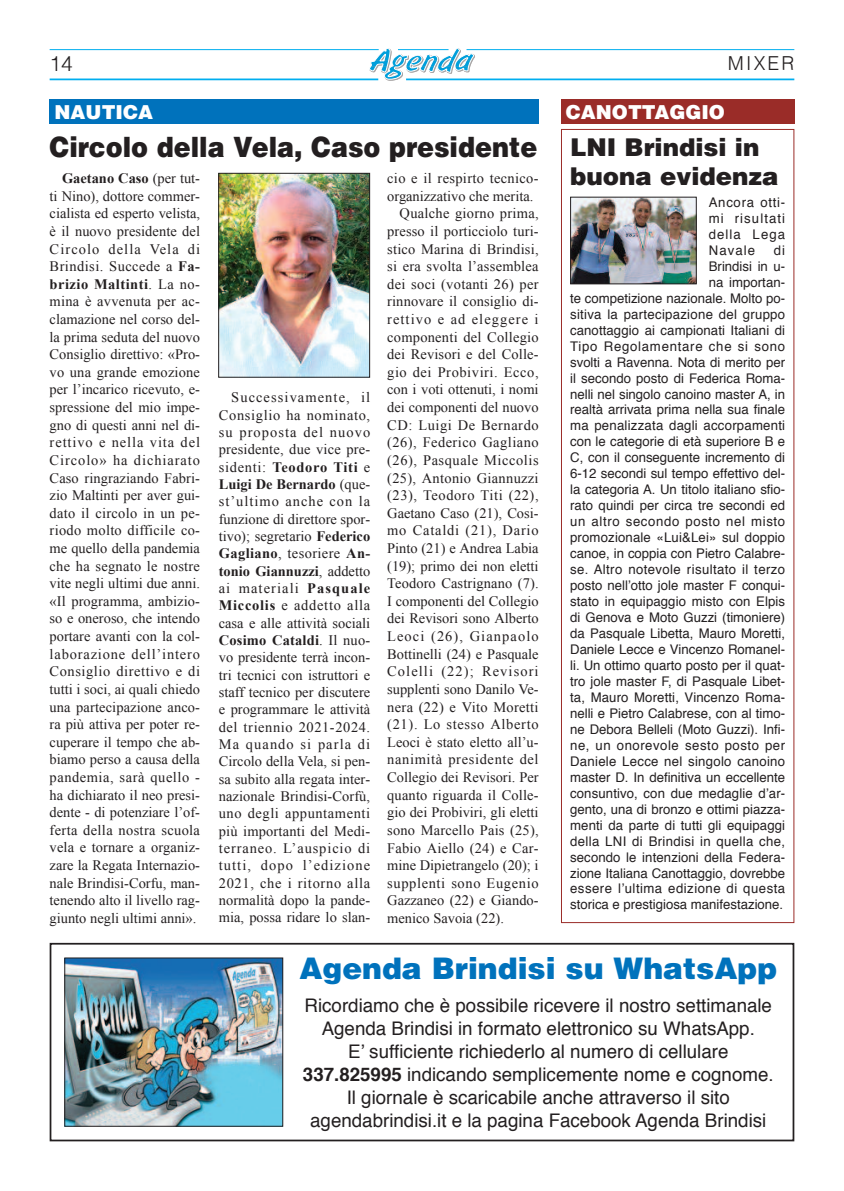
<style>
.page{position:relative;width:844px;height:1191px;background:#fff}
.page>*{position:absolute;margin:0;border:0;box-sizing:border-box;transform-origin:0 0}
.t1{font:900 29.75px "Helvetica";color:#0072bc}
.t2{font:900 28px "Helvetica";color:#231f20;scale:.91 1}
.t3{font:900 24.5px/29.4px "Helvetica";color:#231f20}
.t4{font:300 21px "Helvetica";color:#231f20}
.t5{font:900 19.25px "Helvetica";color:#fff}
.t6{font:300 19.25px "Helvetica";letter-spacing:.11em;color:#231f20}
.t7{font:18.72px/22.8px "Helvetica";color:#231f20;text-align:center}
.t8{font:14.35px/17.7px "Times New Roman";letter-spacing:.01em;color:#231f20;text-align:justify}
.t9{font:14.35px "Times New Roman";letter-spacing:.04em;color:#231f20}
.t10{font:14.35px "Times New Roman";letter-spacing:.045em;color:#231f20}
.t11{font:14.35px "Times New Roman";letter-spacing:.075em;color:#231f20}
.t12{font:14.35px "Times New Roman";letter-spacing:.03em;color:#231f20}
.t13{font:14.35px "Times New Roman";letter-spacing:.055em;color:#231f20}
.t14{font:14.35px "Times New Roman";letter-spacing:.035em;color:#231f20}
.t15{font:13.3px/15.9px "Helvetica";color:#231f20;text-align:justify}
.s1{font-weight:700}
</style>
<div class="page">
<hr style="left:406px;top:78px;width:388px;height:2px;background:#00aeef">
<hr style="left:50px;top:78px;width:328px;height:2px;background:#00aeef">
<hr style="left:466px;top:49px;width:328px;height:1px;background:#00aeef">
<hr style="left:50px;top:49px;width:328px;height:1px;background:#00aeef">
<svg style="left:369px;top:48px;width:106px;height:33px"></svg>
<div style="left:561px;top:99px;width:233px;height:25px;background:#9a2c28"></div>
<div style="left:561px;top:129px;width:233px;height:794px;border:1px solid #9a2c28"></div>
<img style="left:572px;top:199px;width:122px;height:83px">
<div style="left:570px;top:197px;width:126px;height:87px;border:1px solid #231f20"></div>
<div style="left:50px;top:99px;width:488px;height:25px;background:#0072bc"></div>
<img style="left:220px;top:175px;width:148px;height:200px">
<div style="left:218px;top:173px;width:152px;height:204px;border:1px solid #231f20"></div>
<div style="left:50px;top:943px;width:744px;height:198px;border:2px solid #231f20"></div>
<img style="left:66px;top:959px;width:215px;height:165px">
<div style="left:64px;top:957px;width:219px;height:169px;border:1px solid #231f20"></div>
<h3 class="t4" style="left:50px;top:55px;width:25px">14</h3>
<h3 class="t6" style="left:727px;top:56px;width:68px">MIXER</h3>
<h3 class="t5" style="left:566px;top:101px;width:160px">CANOTTAGGIO</h3>
<h3 class="t3" style="left:570px;top:133px;width:210px">LNI Brindisi in buona evidenza</h3>
<p class="t15" style="left:708px;top:195px;width:78px">Ancora otti&shy;mi risultati della Lega Navale</p>
<h3 class="t5" style="left:55px;top:105px;width:100px">NAUTICA</h3>
<h2 class="t2" style="left:50px;top:131px;width:537px">Circolo della Vela, Caso presidente</h2>
<p class="t8" style="left:50px;top:169px;width:152px;text-indent:12px"><span class="s1">Gaetano Caso</span> (per tut&shy;ti Nino), dottore commer&shy;cialista ed esperto velista, è il nuovo presidente del Circolo della Vela di Brindisi. Succede a <span class="s1">Fa&shy;brizio Maltinti</span>. La no&shy;mina è avvenuta per ac&shy;clamazione nel corso del&shy;la prima seduta del nuovo Consiglio direttivo: «Pro&shy;vo una grande emozione per l’incarico ricevuto, e&shy;spressione del mio impe&shy;gno di questi anni nel di&shy;rettivo e nella vita del Circolo» ha dichiarato Caso ringraziando Fabri&shy;zio Maltinti per aver gui&shy;dato il circolo in un pe&shy;riodo molto difficile co&shy;me quello della pandemia che ha segnato le nostre vite negli ultimi due anni. «Il programma, ambizio&shy;so e oneroso, che intendo portare avanti con la col&shy;laborazione dell’intero Consiglio direttivo e di tutti i soci, ai quali chiedo una partecipazione anco&shy;ra più attiva per poter re&shy;cuperare il tempo che ab&shy;biamo perso a causa della pandemia, sarà quello - ha dichiarato il neo presi&shy;dente - di potenziare l’of&shy;ferta della nostra scuola vela e tornare a organiz&shy;zare la Regata Internazio&shy;nale Brindisi-Corfu, man&shy;tenendo alto il livello rag&shy;giunto negli ultimi anni».</p>
<p class="t8" style="left:387px;top:169px;width:153px">cio e il respirto tecnico-</p>
<p class="t8" style="left:387px;top:187px;width:148px">organizzativo che merita.</p>
<p class="t8" style="left:399px;top:205px;width:140px">Qualche giorno prima,</p>
<p class="t8" style="left:387px;top:222px;width:153px">presso il porticciolo turi-</p>
<p class="t8" style="left:387px;top:240px;width:153px">stico Marina di Brindisi,</p>
<p class="t8" style="left:387px;top:257px;width:153px">si era svolta l’assemblea</p>
<p class="t8" style="left:387px;top:275px;width:153px">dei soci (votanti 26) per</p>
<p class="t8" style="left:387px;top:293px;width:153px">rinnovare il consiglio di-</p>
<p class="t11" style="left:387px;top:311px;width:153px">rettivo e ad eleggere i</p>
<p class="t8" style="left:387px;top:328px;width:153px">componenti del Collegio</p>
<p class="t8" style="left:387px;top:345px;width:153px">dei Revisori e del Colle-</p>
<p class="t9" style="left:387px;top:364px;width:153px">gio dei Probiviri. Ecco,</p>
<p class="t8" style="left:387px;top:381px;width:153px">con i voti ottenuti, i nomi</p>
<p class="t8" style="left:387px;top:398px;width:153px">dei componenti del nuovo</p>
<p class="t14" style="left:387px;top:417px;width:153px">CD: Luigi De Bernardo</p>
<p class="t12" style="left:387px;top:434px;width:153px">(26), Federico Gagliano</p>
<p class="t9" style="left:387px;top:452px;width:153px">(26), Pasquale Miccolis</p>
<p class="t8" style="left:387px;top:469px;width:153px">(25), Antonio Giannuzzi</p>
<p class="t9" style="left:387px;top:487px;width:153px">(23), Teodoro Titi (22),</p>
<p class="t8" style="left:387px;top:504px;width:153px">Gaetano Caso (21), Cosi-</p>
<p class="t13" style="left:387px;top:522px;width:153px">mo Cataldi (21), Dario</p>
<p class="t8" style="left:387px;top:539px;width:153px">Pinto (21) e Andrea Labia</p>
<p class="t8" style="left:387px;top:557px;width:153px">(19); primo dei non eletti</p>
<p class="t8" style="left:387px;top:574px;width:153px">Teodoro Castrignano (7).</p>
<p class="t8" style="left:387px;top:592px;width:153px">I componenti del Collegio</p>
<p class="t8" style="left:387px;top:610px;width:153px">dei Revisori sono Alberto</p>
<p class="t11" style="left:387px;top:628px;width:153px">Leoci (26), Gianpaolo</p>
<p class="t8" style="left:387px;top:645px;width:153px">Bottinelli (24) e Pasquale</p>
<p class="t11" style="left:387px;top:663px;width:153px">Colelli (22); Revisori</p>
<p class="t8" style="left:387px;top:680px;width:153px">supplenti sono Danilo Ve-</p>
<p class="t8" style="left:387px;top:698px;width:153px">nera (22) e Vito Moretti</p>
<p class="t10" style="left:387px;top:716px;width:153px">(21). Lo stesso Alberto</p>
<p class="t8" style="left:387px;top:733px;width:153px">Leoci è stato eletto all’u-</p>
<p class="t10" style="left:387px;top:751px;width:153px">nanimità presidente del</p>
<p class="t8" style="left:387px;top:768px;width:153px">Collegio dei Revisori. Per</p>
<p class="t8" style="left:387px;top:786px;width:153px">quanto riguarda il Colle-</p>
<p class="t8" style="left:387px;top:803px;width:153px">gio dei Probiviri, gli eletti</p>
<p class="t8" style="left:387px;top:821px;width:153px">sono Marcello Pais (25),</p>
<p class="t8" style="left:387px;top:839px;width:153px">Fabio Aiello (24) e Car-</p>
<p class="t8" style="left:387px;top:856px;width:153px">mine Dipietrangelo (20); i</p>
<p class="t10" style="left:387px;top:875px;width:153px">supplenti sono Eugenio</p>
<p class="t8" style="left:387px;top:891px;width:153px">Gazzaneo (22) e Giando-</p>
<p class="t8" style="left:387px;top:909px;width:118px">menico Savoia (22).</p>
<p class="t15" style="left:570px;top:243px;width:216px;text-align:right">di<br>Brindisi in u-<br>na importan-<br>te competizione nazionale. Molto po&shy;sitiva la partecipazione del gruppo canottaggio ai campionati Italiani di Tipo Regolamentare che si sono svolti a Ravenna. Nota di merito per il secondo posto di Federica Roma&shy;nelli nel singolo canoino master A, in realtà arrivata prima nella sua finale ma penalizzata dagli accorpamenti con le categorie di età superiore B e C, con il conseguente incremento di 6-12 secondi sul tempo effettivo del&shy;la categoria A. Un titolo italiano sfio&shy;rato quindi per circa tre secondi ed un altro secondo posto nel misto promozionale «Lui&amp;Lei» sul doppio canoe, in coppia con Pietro Calabre&shy;se. Altro notevole risultato il terzo posto nell’otto jole master F conqui&shy;stato in equipaggio misto con Elpis di Genova e Moto Guzzi (timoniere) da Pasquale Libetta, Mauro Moretti, Daniele Lecce e Vincenzo Romanel&shy;li. Un ottimo quarto posto per il quat&shy;tro jole master F, di Pasquale Libet&shy;ta, Mauro Moretti, Vincenzo Roma&shy;nelli e Pietro Calabrese, con al timo&shy;ne Debora Belleli (Moto Guzzi). Infi&shy;ne, un onorevole sesto posto per Daniele Lecce nel singolo canoino master D. In definitiva un eccellente consuntivo, con due medaglie d’ar&shy;gento, una di bronzo e ottimi piazza&shy;menti da parte di tutti gli equipaggi della LNI di Brindisi in quella che, secondo le intenzioni della Federa&shy;zione Italiana Canottaggio, dovrebbe essere l’ultima edizione di questa storica e prestigiosa manifestazione.</p>
<p class="t8" style="left:219px;top:389px;width:153px;text-indent:12px">Successivamente, il Consiglio ha nominato, su proposta del nuovo presidente, due vice pre&shy;sidenti: <span class="s1">Teodoro Titi</span> e <span class="s1">Luigi De Bernardo</span> (que&shy;st’ultimo anche con la funzione di direttore spor&shy;tivo); segretario <span class="s1">Federico Gagliano</span>, tesoriere <span class="s1">An&shy;tonio Giannuzzi</span>, addetto ai materiali <span class="s1">Pasquale Miccolis</span> e addetto alla casa e alle attività sociali <span class="s1">Cosimo Cataldi</span>. Il nuo&shy;vo presidente terrà incon&shy;tri tecnici con istruttori e staff tecnico per discutere e programmare le attività del triennio 2021-2024.<br>Ma quando si parla di Circolo della Vela, si pen&shy;sa subito alla regata inter&shy;nazionale Brindisi-Corfù, uno degli appuntamenti più importanti del Medi&shy;terraneo. L’auspicio di tutti, dopo l’edizione 2021, che i ritorno alla normalità dopo la pande&shy;mia, possa ridare lo slan-</p>
<h1 class="t1" style="left:299px;top:951px;width:479px">Agenda Brindisi su WhatsApp</h1>
<p class="t7" style="left:303px;top:996px;width:472px">Ricordiamo che è possibile ricevere il nostro settimanale Agenda Brindisi in formato elettronico su WhatsApp.<br>E’ sufficiente richiederlo al numero di cellulare <span class="s1">337.825995</span> indicando semplicemente nome e cognome.<br>Il giornale è scaricabile anche attraverso il sito agendabrindisi.it e la pagina Facebook Agenda Brindisi</p>
</div>
